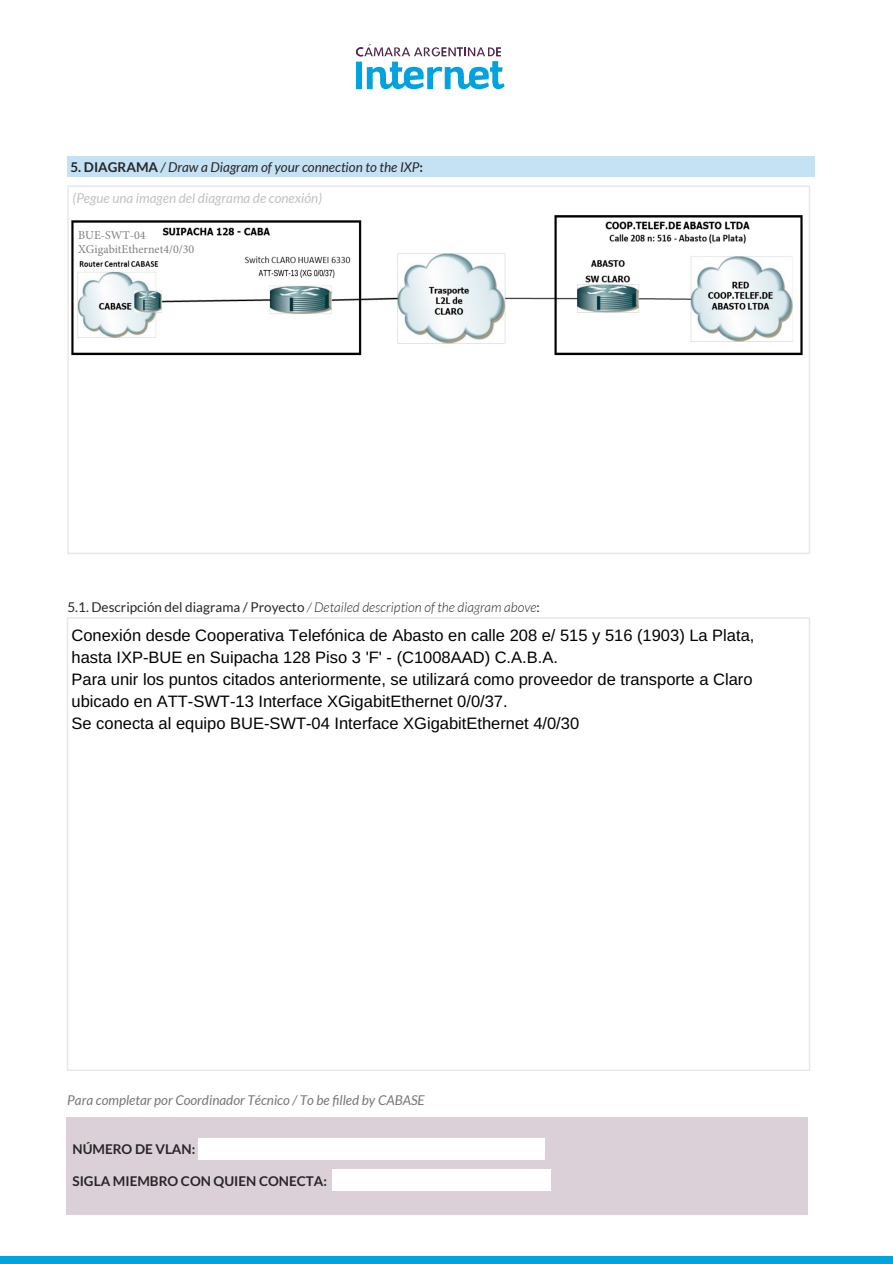
<style>
.page{position:relative;width:893px;height:1264px;background:#fff}
.page>*{position:absolute;margin:0;border:0;box-sizing:border-box;transform-origin:0 0}
.t1{font:16.5px/22px "Helvetica";letter-spacing:.005em;color:#000}
.t2{font:italic 300 13.5px "Lato";color:#262626}
.t3{font:italic 13.5px "Lato";color:#777}
.t4{font:italic 13.5px "Lato";color:#262626}
.t5{font:700 13.5px "Lato";color:#262626}
.t6{font:italic 13.5px "Lato";color:#c1c1c1}
.t7{font:12px/14.4px "Minion Pro";color:#808080}
.s1{font-weight:700;font-style:normal}
.s2{font-weight:400;font-style:normal}
</style>
<div class="page">
<div style="left:67px;top:156px;width:747px;height:21px;background:#c5e2f5"></div>
<div style="left:67px;top:617px;width:743px;height:453px;border:2px solid #c1c1c1"></div>
<div style="left:67px;top:185px;width:743px;height:369px;border:2px solid #c1c1c1"></div>
<svg style="left:356px;top:44px;width:149px;height:45px"></svg>
<div style="left:66px;top:1116px;width:742px;height:97px;background:#dcd0d8"></div>
<div style="left:198px;top:1137px;width:347px;height:22px;background:#fff"></div>
<div style="left:333px;top:1168px;width:218px;height:22px;background:#fff"></div>
<div style="left:0;top:1255px;width:893px;height:8px;background:#00a2df"></div>
<img style="left:71px;top:215px;width:731px;height:141px">
<p class="t4" style="left:70px;top:159px;width:354px"><span class="s1">5. DIAGRAMA</span> / Draw a Diagram of your connection to the IXP<span class="s1">:</span></p>
<p class="t6" style="left:73px;top:191px;width:251px">(Pegue una imagen del diagrama de conexión)</p>
<p class="t7" style="left:78px;top:228px;width:118px">BUE-SWT-04<br>XGigabitEthernet4/0/30</p>
<p class="t2" style="left:68px;top:599px;width:474px"><span class="s2">5.1. Descripción del diagrama / Proyecto</span> / Detailed description of the diagram above<span class="s2">:</span></p>
<p class="t1" style="left:72px;top:624px;width:684px">Conexión desde Cooperativa Telefónica de Abasto en calle 208 e/ 515 y 516 (1903) La Plata, hasta IXP-BUE en Suipacha 128 Piso 3 'F' - (C1008AAD) C.A.B.A.<br>Para unir los puntos citados anteriormente, se utilizará como proveedor de transporte a Claro ubicado en ATT-SWT-13 Interface XGigabitEthernet 0/0/37.<br>Se conecta al equipo BUE-SWT-04 Interface XGigabitEthernet 4/0/30</p>
<p class="t3" style="left:67px;top:1092px;width:359px">Para completar por Coordinador Técnico / To be filled by CABASE</p>
<p class="t5" style="left:72px;top:1140px;width:124px">NÚMERO DE VLAN:</p>
<p class="t5" style="left:72px;top:1173px;width:256px">SIGLA MIEMBRO CON QUIEN CONECTA:</p>
</div>
